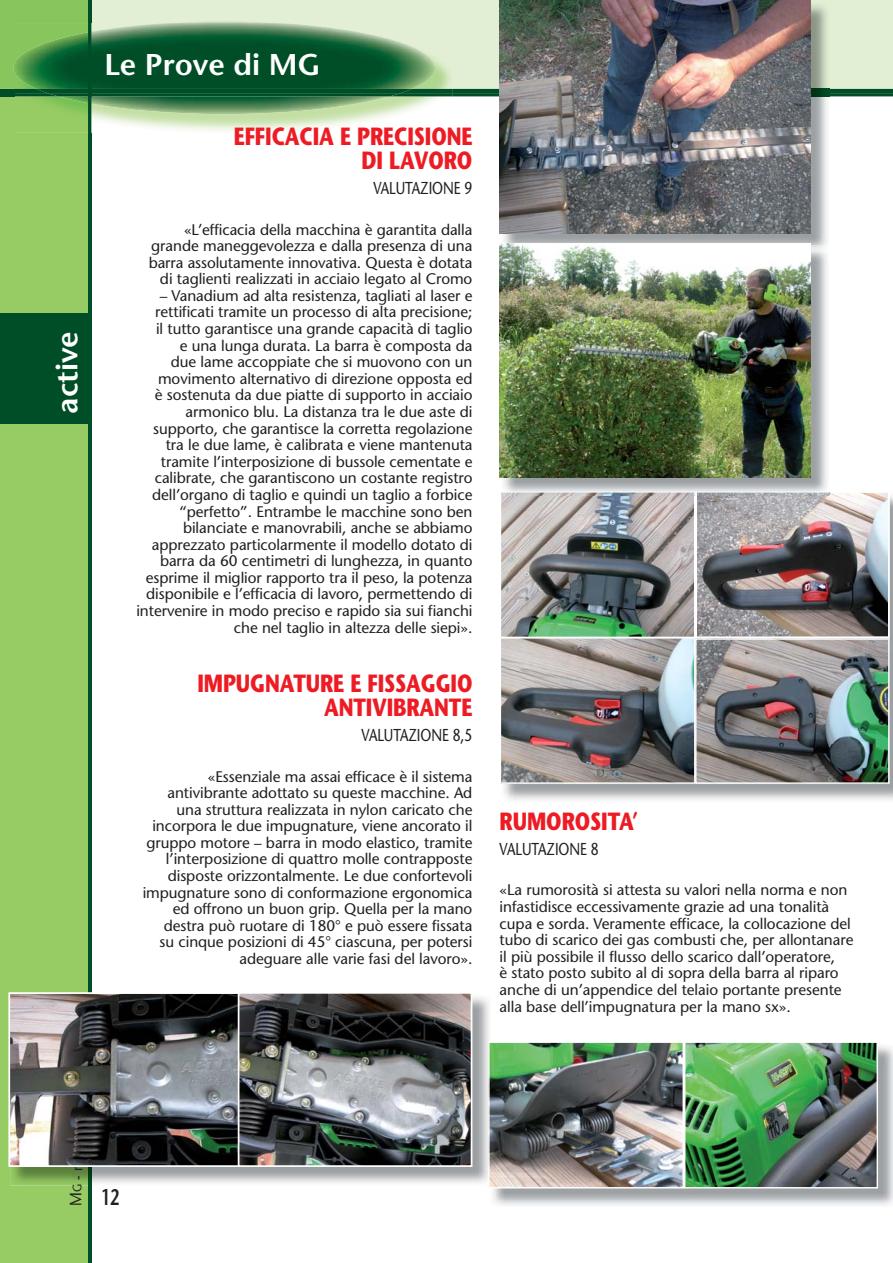
<style>
.page{position:relative;width:893px;height:1263px;background:#fff}
.page>*{position:absolute;margin:0;border:0;box-sizing:border-box;transform-origin:0 0}
.t1{font:600 30px "Stone Sans";color:#fff}
.t2{font:700 24.9px/24.3px "Stone Sans";letter-spacing:-.005em;color:#ed1c24;text-align:right;scale:.8 1}
.t3{font:600 22.5px "Stone Sans";color:#231f20;scale:.7 1}
.t4{font:17.25px "Stone Sans";letter-spacing:-.005em;color:#231f20;scale:.8 1}
.t5{font:15.3px/16.6px "Stone Sans";letter-spacing:-.005em;color:#231f20;text-align:right}
</style>
<div class="page">
<div style="left:0;top:0;width:893px;height:94px;background:#e2efd4"></div>
<div style="left:0;top:104px;width:88px;height:1159px;background:#97cb64"></div>
<div style="left:73px;top:1186px;width:9px;height:6px;background:#97cb64"></div>
<hr style="left:88px;top:0;width:3px;height:1263px;background:#004e27">
<div style="left:0;top:313px;width:90px;height:111px;background:#004e27"></div>
<hr style="left:829px;top:94px;width:64px;height:2px;background:#004e27">
<hr style="left:453px;top:94px;width:48px;height:2px;background:#004e27">
<svg style="left:453px;top:89px;width:440px;height:5px"></svg>
<img style="left:15px;top:104px;width:73px;height:29px">
<img style="left:398px;top:94px;width:55px;height:2px">
<img style="left:412px;top:89px;width:41px;height:5px">
<img style="left:91px;top:96px;width:299px;height:18px">
<img style="left:91px;top:23px;width:344px;height:66px">
<img style="left:91px;top:94px;width:307px;height:2px">
<img style="left:91px;top:89px;width:321px;height:5px">
<svg style="left:0;top:0;width:88px;height:104px;background:#5aa14d"></svg>
<img style="left:504px;top:496px;width:389px;height:304px">
<img style="left:502px;top:639px;width:191px;height:143px">
<div style="left:500px;top:637px;width:195px;height:147px;border:1px solid #fff"></div>
<img style="left:697px;top:640px;width:190px;height:142px">
<div style="left:695px;top:638px;width:194px;height:146px;border:1px solid #fff"></div>
<img style="left:500px;top:492px;width:389px;height:146px">
<img style="left:10px;top:997px;width:479px;height:189px">
<img style="left:72px;top:1167px;width:14px;height:12px">
<img style="left:11px;top:995px;width:458px;height:169px">
<div style="left:8px;top:992px;width:234px;height:175px;border:2px solid #fff"></div>
<div style="left:238px;top:992px;width:234px;height:175px;border:2px solid #fff"></div>
<img style="left:493px;top:1046px;width:400px;height:160px">
<img style="left:686px;top:1043px;width:190px;height:144px">
<div style="left:684px;top:1041px;width:194px;height:148px;border:1px solid #fff"></div>
<img style="left:490px;top:1043px;width:192px;height:144px">
<div style="left:488px;top:1041px;width:196px;height:148px;border:1px solid #fff"></div>
<img style="left:501px;top:2px;width:328px;height:244px">
<img style="left:500px;top:0;width:310px;height:233px">
<img style="left:501px;top:252px;width:328px;height:243px">
<img style="left:697px;top:493px;width:132px;height:2px">
<img style="left:501px;top:493px;width:193px;height:2px">
<img style="left:500px;top:244px;width:310px;height:233px">
<h1 class="t1" style="left:56px;top:414px;width:84px;rotate:-90deg">active</h1>
<h1 class="t1" style="left:104px;top:53px;width:218px">Le Prove di MG</h1>
<h2 class="t2" style="left:234px;top:127px;width:300px">EFFICACIA E PRECISIONE<br>DI LAVORO</h2>
<p class="t4" style="left:373px;top:181px;width:125px">VALUTAZIONE 9</p>
<p class="t5" style="left:149px;top:223px;width:325px">«L’efficacia della macchina è garantita dalla grande maneggevolezza e dalla presenza di una barra assolutamente innovativa. Questa è dotata di taglienti realizzati in acciaio legato al Cromo</p>
<p class="t5" style="left:136px;top:289px;width:338px">– Vanadium ad alta resistenza, tagliati al laser e rettificati tramite un processo di alta precisione;<br>il tutto garantisce una grande capacità di taglio<br>e una lunga durata. La barra è composta da<br>due lame accoppiate che si muovono con un movimento alternativo di direzione opposta ed<br>è sostenuta da due piatte di supporto in acciaio armonico blu. La distanza tra le due aste di supporto, che garantisce la corretta regolazione tra le due lame, è calibrata e viene mantenuta tramite l’interposizione di bussole cementate e calibrate, che garantiscono un costante registro dell’organo di taglio e quindi un taglio a forbice “perfetto”. Entrambe le macchine sono ben bilanciate e manovrabili, anche se abbiamo apprezzato particolarmente il modello dotato di barra da 60 centimetri di lunghezza, in quanto esprime il miglior rapporto tra il peso, la potenza disponibile e l’efficacia di lavoro, permettendo di intervenire in modo preciso e rapido sia sui fianchi che nel taglio in altezza delle siepi».</p>
<h2 class="t2" style="left:197px;top:674px;width:345px">IMPUGNATURE E FISSAGGIO<br>ANTIVIBRANTE</h2>
<p class="t4" style="left:362px;top:728px;width:140px">VALUTAZIONE 8,5</p>
<p class="t5" style="left:143px;top:769px;width:331px">«Essenziale ma assai efficace è il sistema antivibrante adottato su queste macchine. Ad una struttura realizzata in nylon caricato che incorpora le due impugnature, viene ancorato il gruppo motore – barra in modo elastico, tramite l’interposizione di quattro molle contrapposte disposte orizzontalmente. Le due confortevoli impugnature sono di conformazione ergonomica ed offrono un buon grip. Quella per la mano destra può ruotare di 180° e può essere fissata<br>su cinque posizioni di 45° ciascuna, per potersi adeguare alle varie fasi del lavoro».</p>
<h2 class="t2" style="left:500px;top:812px;width:175px">RUMOROSITA’</h2>
<p class="t4" style="left:500px;top:842px;width:125px">VALUTAZIONE 8</p>
<p class="t5" style="left:500px;top:883px;width:355px;text-align:left">«La rumorosità si attesta su valori nella norma e non infastidisce eccessivamente grazie ad una tonalità cupa e sorda. Veramente efficace, la collocazione del tubo di scarico dei gas combusti che, per allontanare il più possibile il flusso dello scarico dall’operatore,<br>è stato posto subito al di sopra della barra al riparo anche di un’appendice del telaio portante presente alla base dell’impugnatura per la mano sx».</p>
<h3 class="t3" style="left:101px;top:1188px;width:27px">12</h3>
</div>
